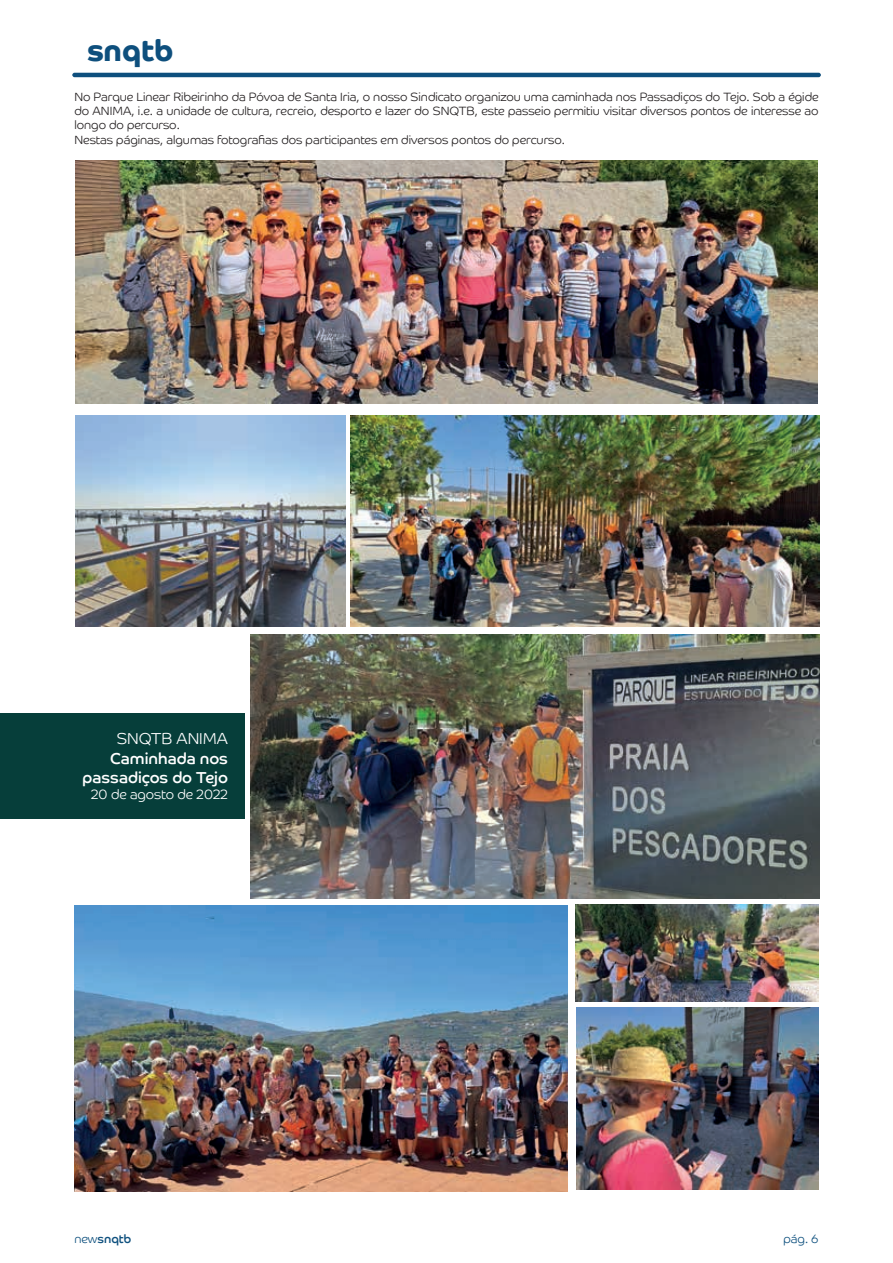
<style>
.page{position:relative;width:893px;height:1263px;background:#fff}
.page>*{position:absolute;margin:0;border:0;box-sizing:border-box;transform-origin:0 0}
.t1{font:700 30px "Co Headline";color:#0e4f7d}
.t2{font:15.9px/19px "Co Headline";color:#fff;text-align:right}
.t3{font:300 15.9px "Co Headline";color:#fff}
.t4{font:300 13.5px "Co Headline";color:#fff}
.t5{font:300 12px/14.4px "Co Headline";color:#231f20}
.t6{font:12px "Co Headline";color:#0e507e}
.t7{font:300 12px "Co Headline";color:#0e507e}
.s1{font-weight:300}
</style>
<div class="page">
<hr style="left:72px;top:73px;width:749px;height:4px;background:#0e4f7d;border-radius:2px">
<div style="left:0;top:714px;width:245px;height:105px;background:#063e3a"></div>
<img style="left:577px;top:1008px;width:242px;height:181px">
<img style="left:75px;top:160px;width:743px;height:244px">
<img style="left:251px;top:634px;width:568px;height:264px">
<img style="left:74px;top:906px;width:494px;height:285px">
<img style="left:575px;top:904px;width:244px;height:97px">
<img style="left:351px;top:416px;width:468px;height:210px">
<img style="left:75px;top:416px;width:270px;height:210px">
<h1 class="t1" style="left:87px;top:33px;width:88px">snqtb</h1>
<p class="t5" style="left:74px;top:89px;width:746px">No Parque Linear Ribeirinho da Póvoa de Santa Iria, o nosso Sindicato organizou uma caminhada nos Passadiços do Tejo. Sob a égide do ANIMA, i.e. a unidade de cultura, recreio, desporto e lazer do SNQTB, este passeio permitiu visitar diversos pontos de interesse ao longo do percurso.<br>Nestas páginas, algumas fotografias dos participantes em diversos pontos do percurso.</p>
<h2 class="t3" style="left:117px;top:730px;width:113px">SNQTB ANIMA</h2>
<h2 class="t2" style="left:83px;top:748px;width:147px">Caminhada nos passadiços do Tejo</h2>
<p class="t4" style="left:91px;top:786px;width:138px">20 de agosto de 2022</p>
<p class="t6" style="left:74px;top:1232px;width:58px"><span class="s1">new</span>snqtb</p>
<p class="t7" style="left:784px;top:1232px;width:36px">pág. 6</p>
</div>
